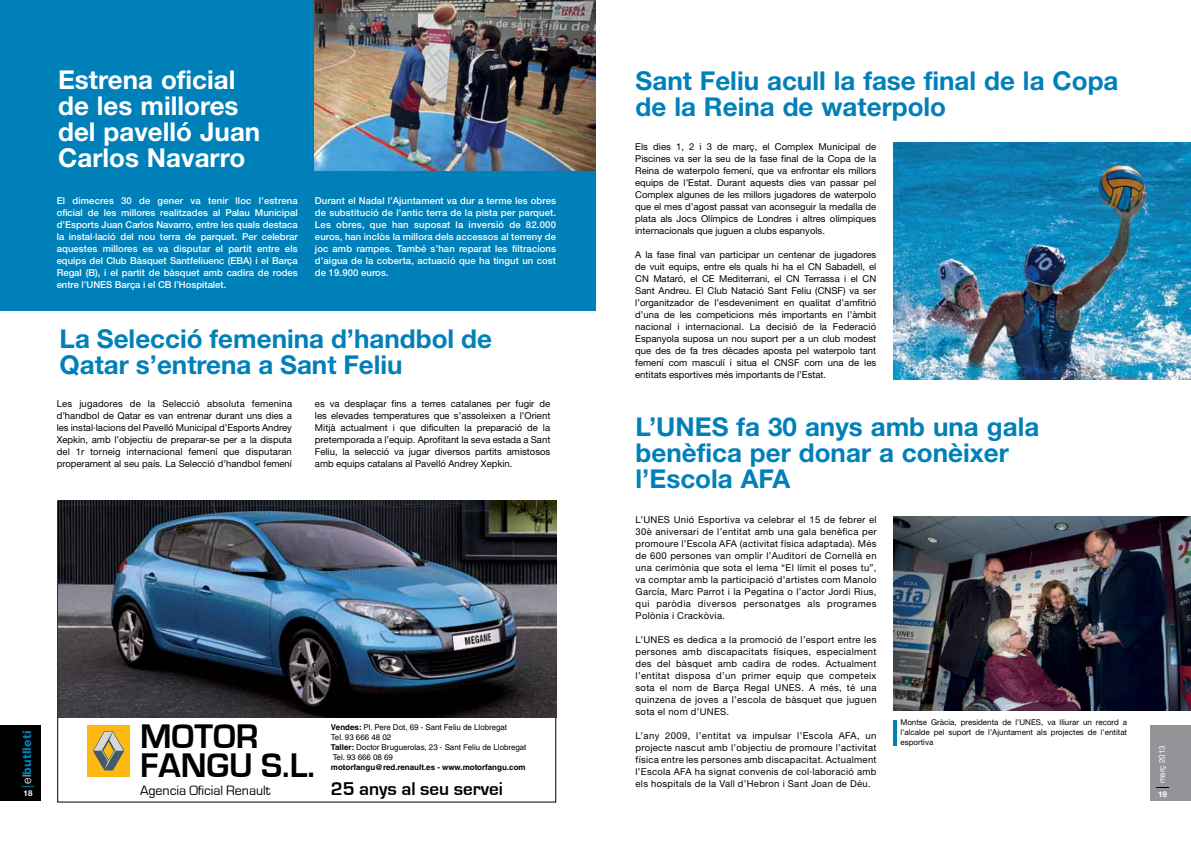
<style>
.page{position:relative;width:1191px;height:842px;background:#fff}
.page>*{position:absolute;margin:0;border:0;box-sizing:border-box;transform-origin:0 0}
.t1{font:700 35.2px/28.5px "Eurostile";color:#000}
.t2{font:700 26px/26px "Helvetica Neue LT Std";color:#0080b9}
.t3{font:700 26px/26px "Helvetica Neue LT Std";color:#fff}
.t4{font:700 19px "Eurostile";color:#000}
.t5{font:14px "Eurostile";letter-spacing:-.005em;color:#000}
.t6{font:800 12px "Helvetica Neue LT Std";letter-spacing:.02em;color:#0080b9}
.t7{font:9.5px/12px "Helvetica Neue LT Std";color:#000;text-align:justify}
.t8{font:500 9.5px/12px "Helvetica Neue LT Std";color:#fff;text-align:justify}
.t9{font:8px/10px "Helvetica LT Std";color:#000}
.t10{font:8px/10px "Helvetica Neue LT Std";color:#000;text-align:justify}
.t11{font:700 8px "Helvetica LT Std";color:#000}
.t12{font:8px "Helvetica Neue LT Std";color:#fff}
.t13{font:700 8px "Helvetica Neue LT Std";color:#fff}
.s1{font-weight:300;color:#fff}
.s2{font-weight:700}
</style>
<div class="page">
<div style="left:1150px;top:725px;width:41px;height:76px;background:#939598"></div>
<svg style="left:1156px;top:787px;width:13px;height:1px"></svg>
<div style="left:0;top:725px;width:41px;height:76px;background:#000"></div>
<svg style="left:22px;top:786px;width:12px;height:1px"></svg>
<div style="left:0;top:0;width:595px;height:310px;background:#0080b9"></div>
<img style="left:58px;top:501px;width:498px;height:216px">
<div style="left:88px;top:725px;width:42px;height:52px;background:#fdb913"></div>
<svg style="left:93px;top:731px;width:31px;height:39px"></svg>
<img style="left:315px;top:0;width:280px;height:170px">
<img style="left:893px;top:143px;width:298px;height:237px">
<img style="left:893px;top:516px;width:298px;height:195px">
<hr style="left:893px;top:720px;width:3px;height:25px;background:#0080b9">
<p class="t6" style="left:20px;top:784px;width:55px;rotate:-90deg"><span class="s1">el</span>butlletí</p>
<p class="t13" style="left:24px;top:788px;width:10px">18</p>
<h2 class="t3" style="left:58px;top:67px;width:204px">Estrena oficial de les millores del pavelló Juan<br>Carlos Navarro</h2>
<h2 class="t2" style="left:635px;top:67px;width:484px">Sant Feliu acull la fase final de la Copa de la Reina de waterpolo</h2>
<p class="t7" style="left:635px;top:140px;width:243px">Els dies 1, 2 i 3 de març, el Complex Municipal de Piscines va ser la seu de la fase final de la Copa de la Reina de waterpolo femení, que va enfrontar els millors equips de l’Estat. Durant aquests dies van passar pel Complex algunes de les millors jugadores de waterpolo que el mes d’agost passat van aconseguir la medalla de plata als Jocs Olímpics de Londres i altres olímpiques internacionals que juguen a clubs espanyols.</p>
<p class="t7" style="left:635px;top:248px;width:243px">A la fase final van participar un centenar de jugadores de vuit equips, entre els quals hi ha el CN Sabadell, el CN Mataró, el CE Mediterrani, el CN Terrassa i el CN Sant Andreu. El Club Natació Sant Feliu (CNSF) va ser l’organitzador de l’esdeveniment en qualitat d’amfitrió d’una de les competicions més importants en l’àmbit nacional i internacional. La decisió de la Federació Espanyola suposa un nou suport per a un club modest que des de fa tres dècades aposta pel waterpolo tant femení com masculí i situa el CNSF com una de les entitats esportives més importants de l’Estat.</p>
<p class="t8" style="left:57px;top:194px;width:242px">El dimecres 30 de gener va tenir lloc l’estrena oficial de les millores realitzades al Palau Municipal d’Esports Juan Carlos Navarro, entre les quals destaca la instal·lació del nou terra de parquet. Per celebrar aquestes millores es va disputar el partit entre els equips del Club Bàsquet Santfeliuenc (EBA) i el Barça Regal (B), i el partit de bàsquet amb cadira de rodes entre l’UNES Barça i el CB l’Hospitalet.</p>
<p class="t8" style="left:315px;top:194px;width:242px">Durant el Nadal l’Ajuntament va dur a terme les obres de substitució de l’antic terra de la pista per parquet.<br>Les obres, que han suposat la inversió de 82.000 euros, han inclòs la millora dels accessos al terreny de joc amb rampes. També s’han reparat les filtracions d’aigua de la coberta, actuació que ha tingut un cost de 19.900 euros.</p>
<h2 class="t2" style="left:60px;top:325px;width:434px">La Selecció femenina d’handbol de<br>Qatar s’entrena a Sant Feliu</h2>
<p class="t7" style="left:57px;top:398px;width:237px">Les jugadores de la Selecció absoluta femenina d’handbol de Qatar es van entrenar durant uns dies a les instal·lacions del Pavelló Municipal d’Esports Andrey Xepkin, amb l’objectiu de preparar-se per a la disputa del 1r torneig internacional femení que disputaran properament al seu país. La Selecció d’handbol femení</p>
<p class="t7" style="left:315px;top:398px;width:237px">es va desplaçar fins a terres catalanes per fugir de les elevades temperatures que s’assoleixen a l’Orient Mitjà actualment i que dificulten la preparació de la pretemporada a l’equip. Aprofitant la seva estada a Sant Feliu, la selecció va jugar diversos partits amistosos amb equips catalans al Pavelló Andrey Xepkin.</p>
<p class="t9" style="left:331px;top:722px;width:197px"><span class="s2">Vendes:</span> Pl. Pere Dot, 69 - Sant Feliu de Llobregat<br>Tel. 93 666 48 02<br><span class="s2">Taller:</span> Doctor Bruguerolas, 23 - Sant Feliu de Llobregat Tel. 93 666 08 69</p>
<p class="t11" style="left:331px;top:762px;width:196px">motorfangu@red.renault.es - www.motorfangu.com</p>
<h1 class="t1" style="left:140px;top:723px;width:176px">MOTOR<br>FANGU S.L.</h1>
<h3 class="t5" style="left:140px;top:783px;width:132px">Agencia Oficial Renault</h3>
<h3 class="t4" style="left:331px;top:778px;width:173px">25 anys al seu servei</h3>
<h2 class="t2" style="left:635px;top:413px;width:405px">L’UNES fa 30 anys amb una gala benèfica per donar a conèixer l’Escola AFA</h2>
<p class="t7" style="left:635px;top:513px;width:242px">L’UNES Unió Esportiva va celebrar el 15 de febrer el 30è aniversari de l’entitat amb una gala benèfica per promoure l’Escola AFA (activitat física adaptada). Més de 600 persones van omplir l’Auditori de Cornellà en una cerimònia que sota el lema “El límit el poses tu”, va comptar amb la participació d’artistes com Manolo García, Marc Parrot i la Pegatina o l’actor Jordi Rius, qui paròdia diversos personatges als programes Polònia i Crackòvia.</p>
<p class="t7" style="left:635px;top:633px;width:242px">L’UNES es dedica a la promoció de l’esport entre les persones amb discapacitats físiques, especialment des del bàsquet amb cadira de rodes. Actualment l’entitat disposa d’un primer equip que competeix sota el nom de Barça Regal UNES. A més, té una quinzena de joves a l’escola de bàsquet que juguen sota el nom d’UNES.</p>
<p class="t7" style="left:635px;top:729px;width:242px">L’any 2009, l’entitat va impulsar l’Escola AFA, un projecte nascut amb l’objectiu de promoure l’activitat física entre les persones amb discapacitat. Actualment l’Escola AFA ha signat convenis de col·laboració amb els hospitals de la Vall d’Hebron i Sant Joan de Déu.</p>
<p class="t10" style="left:900px;top:717px;width:228px">Montse Gràcia, presidenta de l’UNES, va lliurar un record a l’alcalde pel suport de l’Ajuntament als projectes de l’entitat esportiva</p>
<p class="t12" style="left:1157px;top:783px;width:40px;rotate:-90deg">març 2013</p>
<p class="t13" style="left:1158px;top:789px;width:10px">19</p>
</div>
